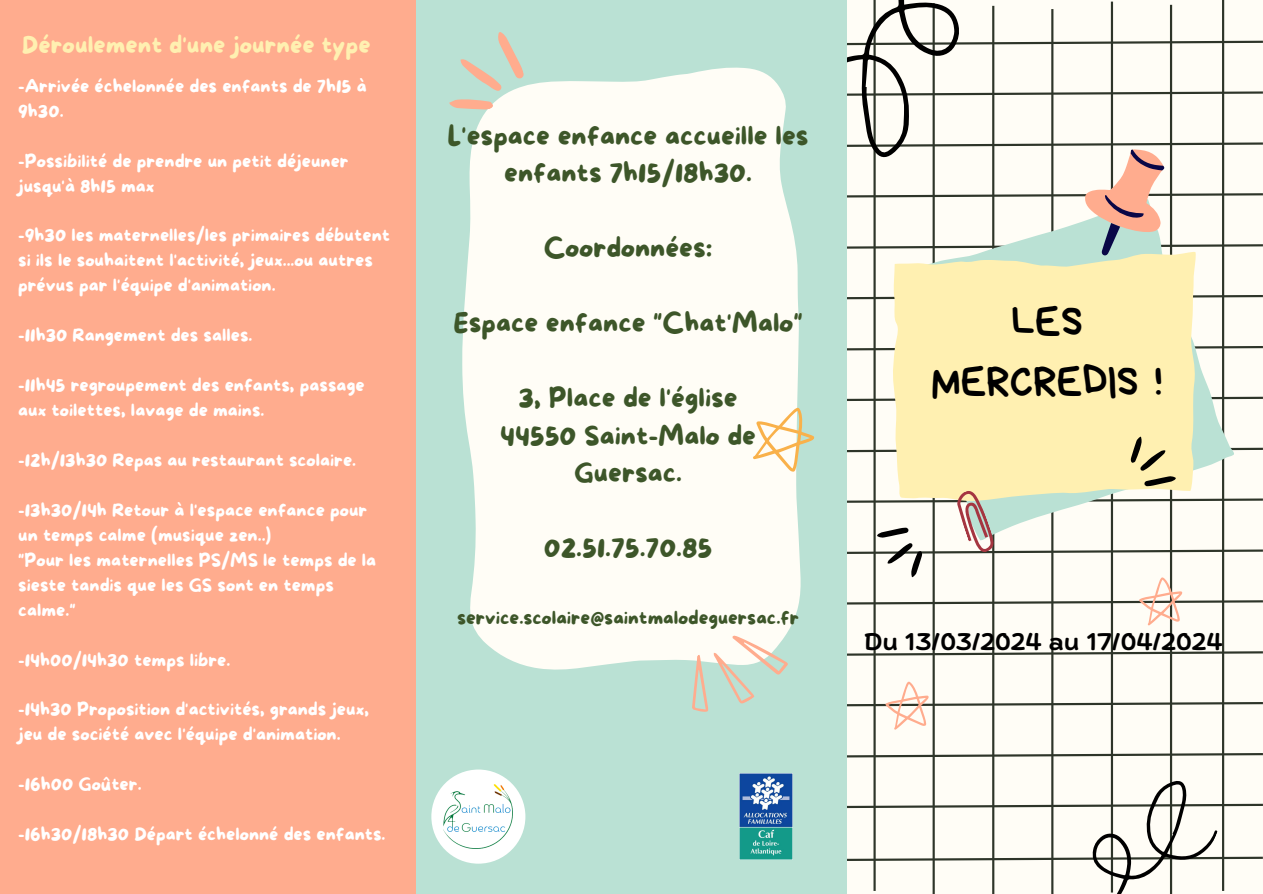
<style>
.page{position:relative;width:1263px;height:894px;background:#fff}
.page>*{position:absolute;margin:0;border:0;box-sizing:border-box;transform-origin:0 0}
.t1{font:43.35px/60px "Bryndan Write";color:#000;text-align:center}
.t2{font:27px/37.5px "More Sugar";color:#3d5629;text-align:center}
.t3{font:24px "More Sugar";color:#fff0b1}
.t4{font:600 24px "Biski";color:#000}
.t5{font:19.05px "More Sugar";color:#3d5629}
.t6{font:18px/24.9px "More Sugar";color:#fff}
</style>
<div class="page">
<div style="left:0;top:0;width:1263px;height:893px;background:#fffdf6"></div>
<div style="left:0;top:0;width:417px;height:893px;background:#ffac8e"></div>
<svg style="left:847px;top:295px;width:416px;height:5px"></svg>
<svg style="left:847px;top:346px;width:416px;height:5px"></svg>
<svg style="left:847px;top:396px;width:416px;height:5px"></svg>
<svg style="left:847px;top:650px;width:416px;height:6px"></svg>
<hr style="left:873px;top:0;width:3px;height:890px;background:#2e3529">
<hr style="left:933px;top:3px;width:2px;height:890px;background:#2e3529">
<hr style="left:992px;top:6px;width:2px;height:887px;background:#2e3529">
<hr style="left:1051px;top:9px;width:2px;height:884px;background:#2e3529">
<hr style="left:1111px;top:2px;width:2px;height:890px;background:#2e3529">
<hr style="left:1170px;top:5px;width:2px;height:888px;background:#2e3529">
<hr style="left:1222px;top:0;width:2px;height:890px;background:#2e3529">
<svg style="left:885px;top:256px;width:351px;height:180px"></svg>
<div style="left:417px;top:0;width:430px;height:892px;background:#bae1d4"></div>
<div style="left:892px;top:256px;width:305px;height:180px;background:#fff0b1"></div>
<svg style="left:847px;top:0;width:416px;height:256px"></svg>
<svg style="left:462px;top:67px;width:339px;height:603px;background:#fafbf3"></svg>
<svg style="left:832px;top:751px;width:431px;height:142px"></svg>
<svg style="left:847px;top:681px;width:416px;height:48px"></svg>
<svg style="left:449px;top:32px;width:81px;height:87px"></svg>
<svg style="left:741px;top:393px;width:74px;height:86px"></svg>
<svg style="left:847px;top:436px;width:416px;height:189px"></svg>
<svg style="left:669px;top:615px;width:124px;height:97px"></svg>
<img style="left:740px;top:773px;width:53px;height:86px">
<div style="left:431px;top:769px;width:94px;height:94px;background:#fff;border-radius:50%"></div>
<img style="left:444px;top:784px;width:68px;height:64px">
<p class="t3" style="left:22px;top:32px;width:350px">Déroulement d'une journée type</p>
<p class="t6" style="left:18px;top:75px;width:350px">-Arrivée échelonnée des enfants de 7h15 à<br>9h30.</p>
<p class="t6" style="left:18px;top:149px;width:332px">-Possibilité de prendre un petit déjeuner jusqu'à 8h15 max</p>
<p class="t6" style="left:18px;top:224px;width:373px">-9h30 les maternelles/les primaires débutent si ils le souhaitent l'activité, jeux...ou autres prévus par l'équipe d'animation.</p>
<p class="t6" style="left:18px;top:324px;width:236px">-11h30 Rangement des salles.</p>
<h2 class="t6" style="left:18px;top:374px;width:348px">-11h45 regroupement des enfants, passage aux toilettes, lavage de mains.</h2>
<h2 class="t6" style="left:18px;top:448px;width:339px">-12h/13h30 Repas au restaurant scolaire.</h2>
<h2 class="t6" style="left:18px;top:498px;width:351px">-13h30/14h Retour à l'espace enfance pour un temps calme (musique zen..)</h2>
<h2 class="t6" style="left:18px;top:548px;width:360px">"Pour les maternelles PS/MS le temps de la sieste tandis que les GS sont en temps calme."</h2>
<h2 class="t6" style="left:18px;top:648px;width:214px">-14h00/14h30 temps libre.</h2>
<p class="t6" style="left:18px;top:698px;width:352px">-14h30 Proposition d'activités, grands jeux, jeu de société avec l'équipe d'animation.</p>
<p class="t6" style="left:18px;top:772px;width:125px">-16h00 Goûter.</p>
<p class="t6" style="left:18px;top:822px;width:369px">-16h30/18h30 Départ échelonné des enfants.</p>
<p class="t2" style="left:448px;top:118px;width:363px">L'espace enfance accueille les enfants 7h15/18h30.</p>
<p class="t2" style="left:544px;top:230px;width:170px">Coordonnées:</p>
<p class="t2" style="left:453px;top:305px;width:351px">Espace enfance "Chat'Malo"</p>
<p class="t2" style="left:500px;top:380px;width:257px">3, Place de l'église<br>44550 Saint-Malo de<br>Guersac.</p>
<p class="t2" style="left:544px;top:530px;width:170px">02.51.75.70.85</p>
<p class="t5" style="left:457px;top:607px;width:344px">service.scolaire@saintmalodeguersac.fr</p>
<p class="t1" style="left:932px;top:291px;width:232px">LES<br>MERCREDIS !</p>
<p class="t4" style="left:864px;top:631px;width:360px">Du 13/03/2024 au 17/04/2024</p>
</div>
